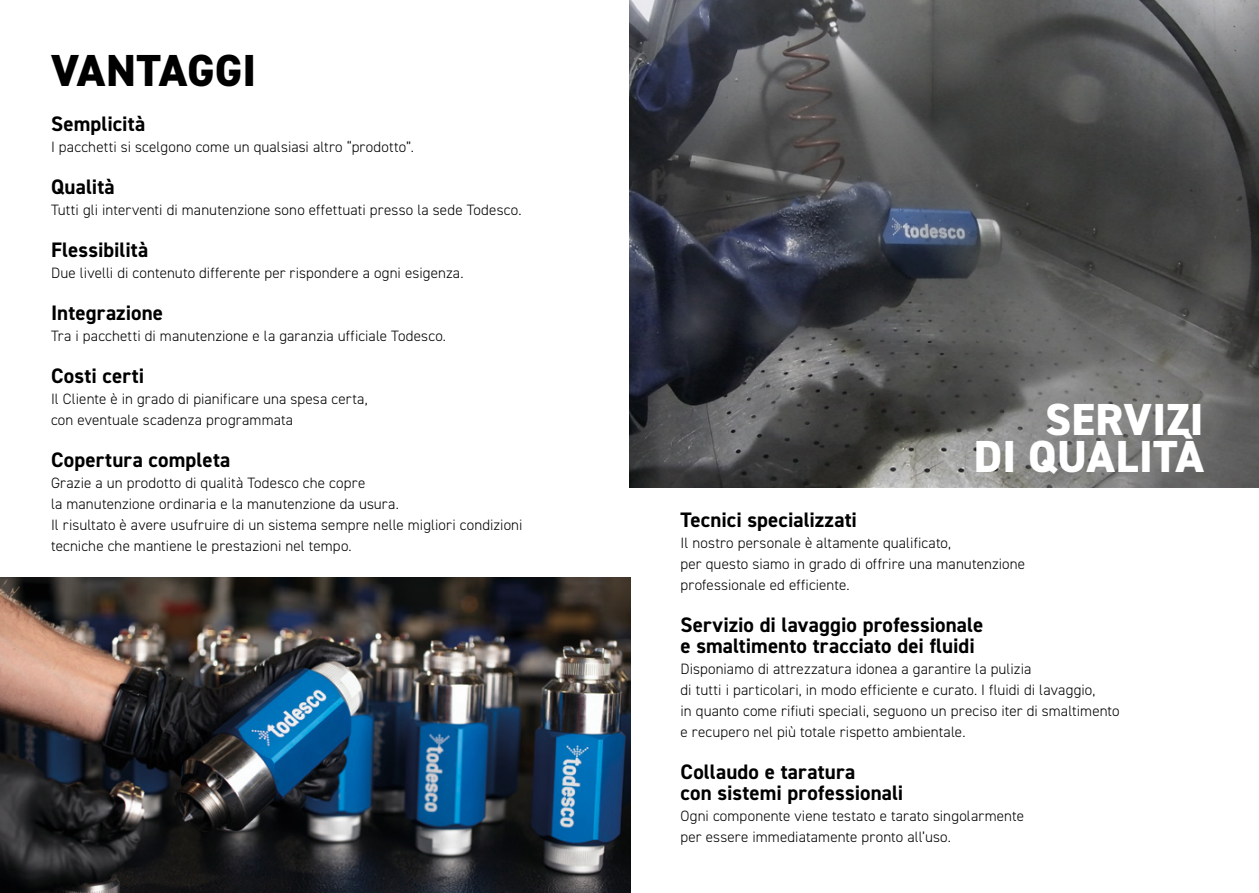
<style>
.page{position:relative;width:1259px;height:893px;background:#fff}
.page>*{position:absolute;margin:0;border:0;box-sizing:border-box;transform-origin:0 0}
.t1{font:800 45px/37.5px "DIN2014";letter-spacing:.005em;color:#fff;text-align:right}
.t2{font:800 45px "DIN2014";color:#000}
.t3{font:700 21px/21px "DIN2014";letter-spacing:.005em;color:#000}
.t4{font:300 15px/21px "DIN2014";letter-spacing:.005em;color:#000}
</style>
<div class="page">
<img style="left:0;top:577px;width:630px;height:316px">
<img style="left:629px;top:0;width:630px;height:488px">
<h1 class="t2" style="left:51px;top:41px;width:207px">VANTAGGI</h1>
<h2 class="t3" style="left:51px;top:113px;width:96px">Semplicità</h2>
<p class="t4" style="left:51px;top:136px;width:364px">I pacchetti si scelgono come un qualsiasi altro “prodotto”.</p>
<h2 class="t3" style="left:51px;top:176px;width:65px">Qualità</h2>
<p class="t4" style="left:51px;top:199px;width:472px">Tutti gli interventi di manutenzione sono effettuati presso la sede Todesco.</p>
<h2 class="t3" style="left:51px;top:239px;width:99px">Flessibilità</h2>
<p class="t4" style="left:51px;top:262px;width:414px">Due livelli di contenuto differente per rispondere a ogni esigenza.</p>
<h2 class="t3" style="left:51px;top:302px;width:114px">Integrazione</h2>
<p class="t4" style="left:51px;top:325px;width:396px">Tra i pacchetti di manutenzione e la garanzia ufficiale Todesco.</p>
<h2 class="t3" style="left:51px;top:365px;width:95px">Costi certi</h2>
<p class="t4" style="left:51px;top:388px;width:318px">Il Cliente è in grado di pianificare una spesa certa, con eventuale scadenza programmata</p>
<h2 class="t3" style="left:51px;top:449px;width:181px">Copertura completa</h2>
<p class="t4" style="left:51px;top:472px;width:473px">Grazie a un prodotto di qualità Todesco che copre<br>la manutenzione ordinaria e la manutenzione da usura.<br>Il risultato è avere usufruire di un sistema sempre nelle migliori condizioni tecniche che mantiene le prestazioni nel tempo.</p>
<h1 class="t1" style="left:973px;top:400px;width:231px">SERVIZI<br>DI QUALITÀ</h1>
<h2 class="t3" style="left:680px;top:509px;width:178px">Tecnici specializzati</h2>
<p class="t4" style="left:680px;top:532px;width:346px">Il nostro personale è altamente qualificato,<br>per questo siamo in grado di offrire una manutenzione professionale ed efficiente.</p>
<h2 class="t3" style="left:680px;top:614px;width:304px">Servizio di lavaggio professionale e smaltimento tracciato dei fluidi</h2>
<p class="t4" style="left:680px;top:658px;width:440px">Disponiamo di attrezzatura idonea a garantire la pulizia<br>di tutti i particolari, in modo efficiente e curato. I fluidi di lavaggio,<br>in quanto come rifiuti speciali, seguono un preciso iter di smaltimento e recupero nel più totale rispetto ambientale.</p>
<h2 class="t3" style="left:680px;top:761px;width:224px">Collaudo e taratura<br>con sistemi professionali</h2>
<p class="t4" style="left:680px;top:805px;width:345px">Ogni componente viene testato e tarato singolarmente per essere immediatamente pronto all’uso.</p>
</div>
